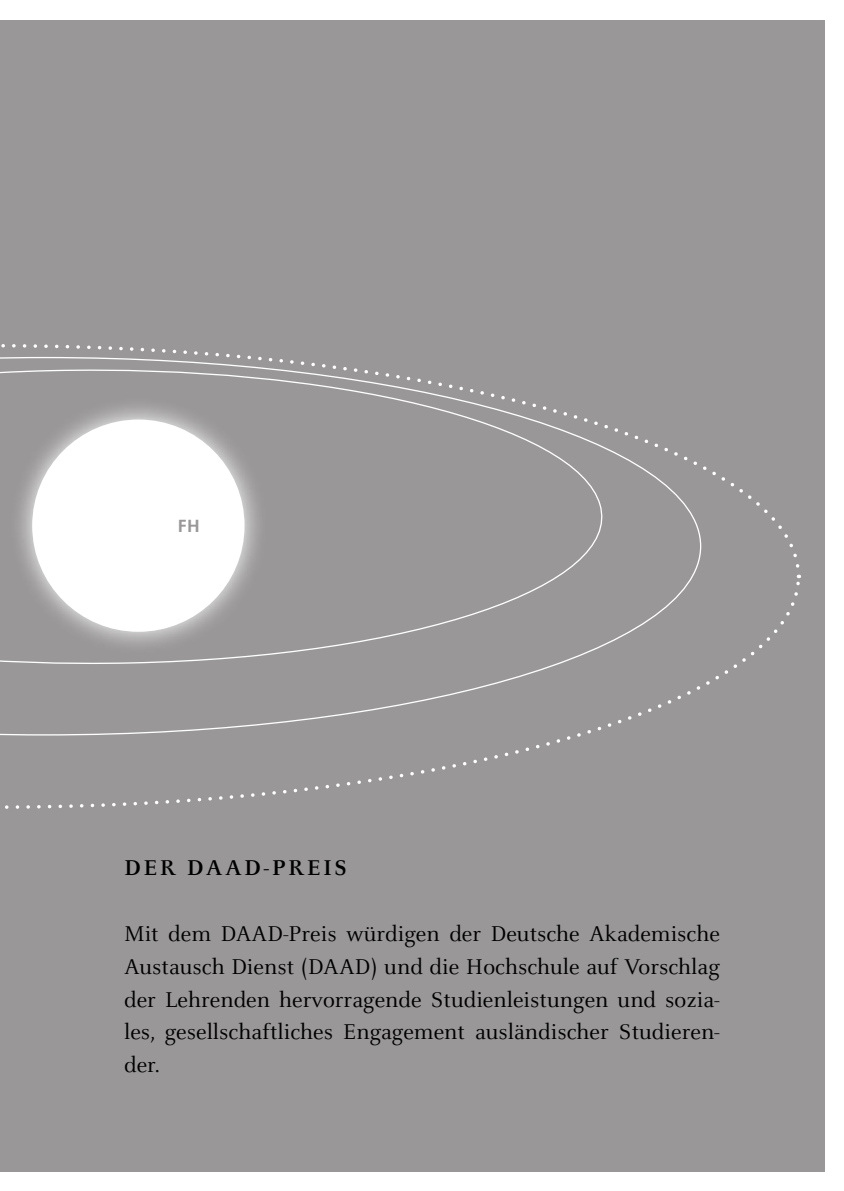
<style>
.page{position:relative;width:844px;height:1191px;background:#fff}
.page>*{position:absolute;margin:0;border:0;box-sizing:border-box;transform-origin:0 0}
.t1{font:23.62px/32.9px "Celeste";color:#000;text-align:justify}
.t2{font:700 23.62px "Celeste";letter-spacing:.1em;color:#000}
.t3{font:700 17.5px "Frutiger LT Std";color:#999797}
</style>
<div class="page">
<div style="left:0;top:20px;width:823px;height:1151px;background:#999797"></div>
<svg style="left:3px;top:578px;width:797px;height:231px"></svg>
<svg style="left:0;top:344px;width:800px;height:226px"></svg>
<svg style="left:0;top:363px;width:622px;height:308px"></svg>
<p class="t3" style="left:178px;top:516px;width:23px">FH</p>
<p class="t2" style="left:124px;top:855px;width:224px">DER DAAD-PREIS</p>
<p class="t1" style="left:124px;top:918px;width:597px">Mit dem DAAD-Preis würdigen der Deutsche Akademische Austausch Dienst (DAAD) und die Hochschule auf Vorschlag der Lehrenden hervorragende Studienleistungen und sozia&shy;les, gesellschaftliches Engagement ausländischer Studieren&shy;der.</p>
</div>
